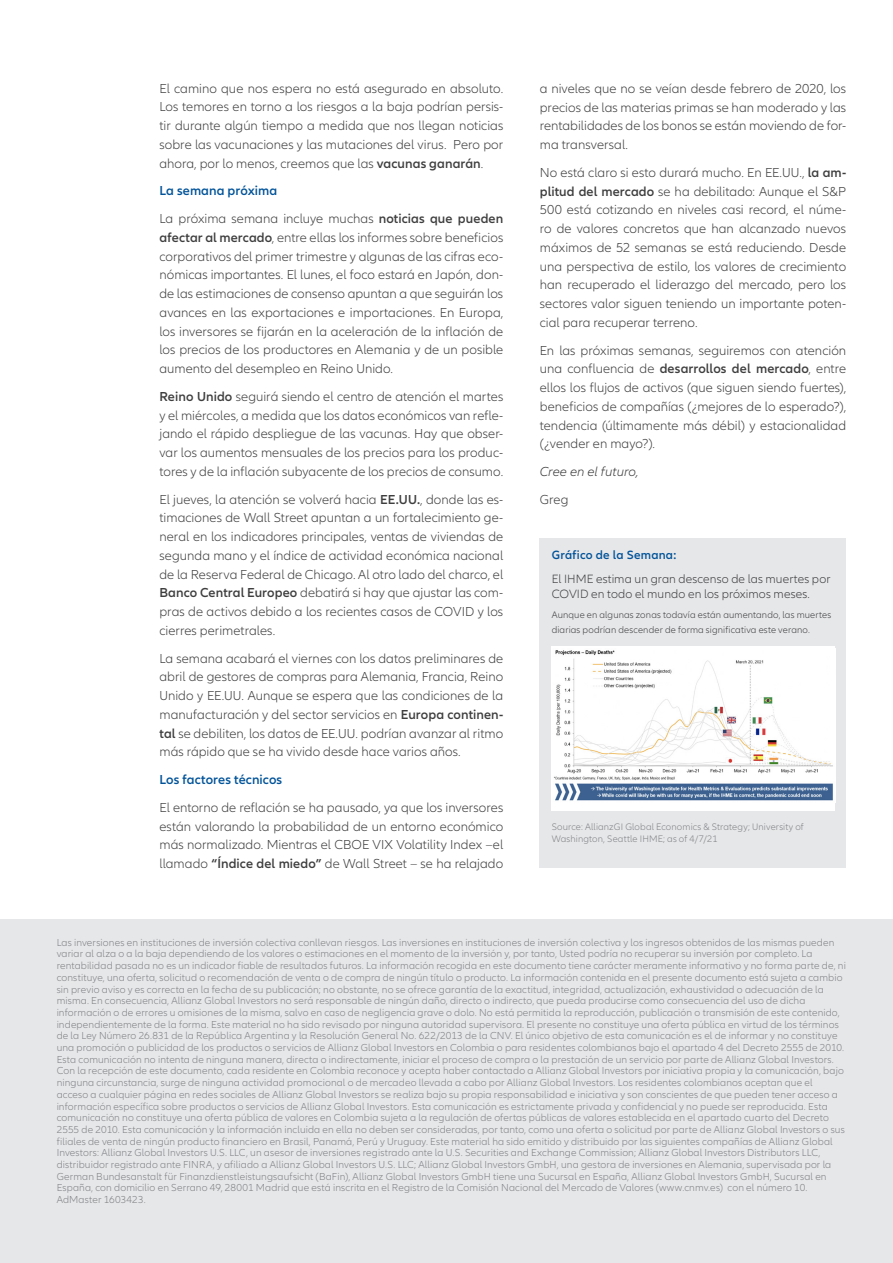
<style>
.page{position:relative;width:893px;height:1263px;background:#fff}
.page>*{position:absolute;margin:0;border:0;box-sizing:border-box;transform-origin:0 0}
.Presse{font:300 13.5px/18.8px "Allianz Neo";letter-spacing:.005em;color:#3e3e3f;text-align:justify}
.Presse-2{font:600 13.5px "Allianz Neo";letter-spacing:.01em;color:#015399}
.Presse-3{font:italic 300 13.5px "Allianz Neo";letter-spacing:.005em;color:#3e3e3f}
.Copy{font:300 12.45px/15px "Allianz Neo";letter-spacing:.005em;color:#3e3e3f}
.Copy_Highlight{font:600 12.45px "Allianz Neo";letter-spacing:.02em;color:#015399}
.Disclaimer_8pt{font:300 10.5px/11.7px "Allianz Neo";letter-spacing:.01em;color:#808285}
.Copy-2{font:300 9.75px/15px "Allianz Neo";letter-spacing:.015em;color:#3e3e3f}
.Disclaimer_8pt-2{font:300 9.75px/11.7px "Allianz Neo";letter-spacing:.015em;color:#808285}
.s1{font-weight:600}
</style>
<div class="page">
<div style="left:0;top:920px;width:893px;height:343px;background:#e6e7e9"></div>
<div style="left:540px;top:538px;width:306px;height:330px;background:#e6e7e9"></div>
<div style="left:552px;top:646px;width:283px;height:165px;background:#fff"></div>
<img style="left:554px;top:650px;width:279px;height:151px">
<p class="Presse" style="left:159px;top:79px;width:345px">El camino que nos espera no está asegurado en absoluto.<br>Los temores en torno a los riesgos a la baja podrían persis&shy;tir durante algún tiempo a medida que nos llegan noticias sobre las vacunaciones y las mutaciones del virus. Pero por ahora, por lo menos, creemos que las <span class="s1">vacunas ganarán</span>.</p>
<p class="Presse-2" style="left:159px;top:183px;width:119px">La semana próxima</p>
<p class="Presse" style="left:159px;top:210px;width:345px">La próxima semana incluye muchas <span class="s1">noticias que pueden afectar al mercado</span>, entre ellas los informes sobre beneficios corporativos del primer trimestre y algunas de las cifras eco&shy;nómicas importantes. El lunes, el foco estará en Japón, don&shy;de las estimaciones de consenso apuntan a que seguirán los avances en las exportaciones e importaciones. En Europa, los inversores se fijarán en la aceleración de la inflación de los precios de los productores en Alemania y de un posible aumento del desempleo en Reino Unido.</p>
<p class="Presse" style="left:159px;top:387px;width:345px"><span class="s1">Reino Unido</span> seguirá siendo el centro de atención el martes y el miércoles, a medida que los datos económicos van refle&shy;jando el rápido despliegue de las vacunas. Hay que obser&shy;var los aumentos mensuales de los precios para los produc&shy;tores y de la inflación subyacente de los precios de consumo.</p>
<p class="Presse" style="left:159px;top:490px;width:345px">El jueves, la atención se volverá hacia <span class="s1">EE.UU.</span>, donde las es&shy;timaciones de Wall Street apuntan a un fortalecimiento ge&shy;neral en los indicadores principales, ventas de viviendas de segunda mano y el índice de actividad económica nacional de la Reserva Federal de Chicago. Al otro lado del charco, el <span class="s1">Banco Central Europeo</span> debatirá si hay que ajustar las com&shy;pras de activos debido a los recientes casos de COVID y los cierres perimetrales.</p>
<p class="Presse" style="left:159px;top:649px;width:345px">La semana acabará el viernes con los datos preliminares de abril de gestores de compras para Alemania, Francia, Reino Unido y EE.UU. Aunque se espera que las condiciones de la manufacturación y del sector servicios en <span class="s1">Europa continen&shy;tal</span> se debiliten, los datos de EE.UU. podrían avanzar al ritmo más rápido que se ha vivido desde hace varios años.</p>
<p class="Presse-2" style="left:159px;top:772px;width:124px">Los factores técnicos</p>
<p class="Presse" style="left:159px;top:798px;width:345px">El entorno de reflación se ha pausado, ya que los inversores están valorando la probabilidad de un entorno económico más normalizado. Mientras el CBOE VIX Volatility Index –el llamado <span class="s1">“Índice del miedo”</span> de Wall Street – se ha relajado</p>
<p class="Presse" style="left:540px;top:79px;width:308px">a niveles que no se veían desde febrero de 2020, los precios de las materias primas se han moderado y las rentabilidades de los bonos se están moviendo de for&shy;ma transversal.</p>
<p class="Presse" style="left:540px;top:163px;width:308px">No está claro si esto durará mucho. En EE.UU., <span class="s1">la am&shy;plitud del mercado</span> se ha debilitado: Aunque el S&amp;P 500 está cotizando en niveles casi record, el núme&shy;ro de valores concretos que han alcanzado nuevos máximos de 52 semanas se está reduciendo. Desde una perspectiva de estilo, los valores de crecimiento han recuperado el liderazgo del mercado, pero los sectores valor siguen teniendo un importante poten&shy;cial para recuperar terreno.</p>
<p class="Presse" style="left:540px;top:341px;width:308px">En las próximas semanas, seguiremos con atención una confluencia de <span class="s1">desarrollos del mercado</span>, entre ellos los flujos de activos (que siguen siendo fuertes), beneficios de compañías (¿mejores de lo esperado?), tendencia (últimamente más débil) y estacionalidad (¿vender en mayo?).</p>
<p class="Presse-3" style="left:540px;top:464px;width:100px">Cree en el futuro,</p>
<p class="Presse" style="left:540px;top:490px;width:30px">Greg</p>
<p class="Copy_Highlight" style="left:552px;top:548px;width:126px">Gráfico de la Semana:</p>
<p class="Copy" style="left:552px;top:571px;width:280px">El IHME estima un gran descenso de las muertes por<br>COVID en todo el mundo en los próximos meses.</p>
<p class="Copy-2" style="left:552px;top:607px;width:281px">Aunque en algunas zonas todavía están aumentando, las muertes diarias podrían descender de forma significativa este verano.</p>
<p class="Disclaimer_8pt-2" style="left:552px;top:821px;width:254px">Source: AllianzGI Global Economics &amp; Strategy; University of<br>Washington, Seattle IHME; as of 4/7/21</p>
<p class="Disclaimer_8pt" style="left:57px;top:937px;width:791px">Las inversiones en instituciones de inversión colectiva conllevan riesgos. Las inversiones en instituciones de inversión colectiva y los ingresos obtenidos de las mismas pueden variar al alza o a la baja dependiendo de los valores o estimaciones en el momento de la inversión y, por tanto, Usted podría no recuperar su inversión por completo. La rentabilidad pasada no es un indicador fiable de resultados futuros. La información recogida en este documento tiene carácter meramente informativo y no forma parte de, ni constituye, una oferta, solicitud o recomendación de venta o de compra de ningún título o producto. La información contenida en el presente documento está sujeta a cambio sin previo aviso y es correcta en la fecha de su publicación; no obstante, no se ofrece garantía de la exactitud, integridad, actualización, exhaustividad o adecuación de la misma. En consecuencia, Allianz Global Investors no será responsable de ningún daño, directo o indirecto, que pueda producirse como consecuencia del uso de dicha información o de errores u omisiones de la misma, salvo en caso de negligencia grave o dolo. No está permitida la reproducción, publicación o transmisión de este contenido, independientemente de la forma. Este material no ha sido revisado por ninguna autoridad supervisora. El presente no constituye una oferta pública en virtud de los términos de la Ley Número 26.831 de la República Argentina y la Resolución General No. 622/2013 de la CNV. El único objetivo de esta comunicación es el de informar y no constituye una promoción o publicidad de los productos o servicios de Allianz Global Investors en Colombia o para residentes colombianos bajo el apartado 4 del Decreto 2555 de 2010.<br>Esta comunicación no intenta de ninguna manera, directa o indirectamente, iniciar el proceso de compra o la prestación de un servicio por parte de Allianz Global Investors.<br>Con la recepción de este documento, cada residente en Colombia reconoce y acepta haber contactado a Allianz Global Investors por iniciativa propia y la comunicación, bajo ninguna circunstancia, surge de ninguna actividad promocional o de mercadeo llevada a cabo por Allianz Global Investors. Los residentes colombianos aceptan que el acceso a cualquier página en redes sociales de Allianz Global Investors se realiza bajo su propia responsabilidad e iniciativa y son conscientes de que pueden tener acceso a información específica sobre productos o servicios de Allianz Global Investors. Esta comunicación es estrictamente privada y confidencial y no puede ser reproducida. Esta comunicación no constituye una oferta pública de valores en Colombia sujeta a la regulación de ofertas públicas de valores establecida en el apartado cuarto del Decreto 2555 de 2010. Esta comunicación y la información incluida en ella no deben ser consideradas, por tanto, como una oferta o solicitud por parte de Allianz Global Investors o sus filiales de venta de ningún producto financiero en Brasil, Panamá, Perú y Uruguay. Este material ha sido emitido y distribuido por las siguientes compañías de Allianz Global Investors: Allianz Global Investors U.S. LLC, un asesor de inversiones registrado ante la U.S. Securities and Exchange Commission; Allianz Global Investors Distributors LLC, distribuidor registrado ante FINRA, y afiliado a Allianz Global Investors U.S. LLC; Allianz Global Investors GmbH, una gestora de inversiones en Alemania, supervisada por la German Bundesanstalt für Finanzdienstleistungsaufsicht (BaFin), Allianz Global Investors GmbH tiene una Sucursal en España, Allianz Global Investors GmbH, Sucursal en España, con domicilio en Serrano 49, 28001 Madrid que está inscrita en el Registro de la Comisión Nacional del Mercado de Valores (www.cnmv.es) con el número 10.<br>AdMaster 1603423.</p>
</div>
